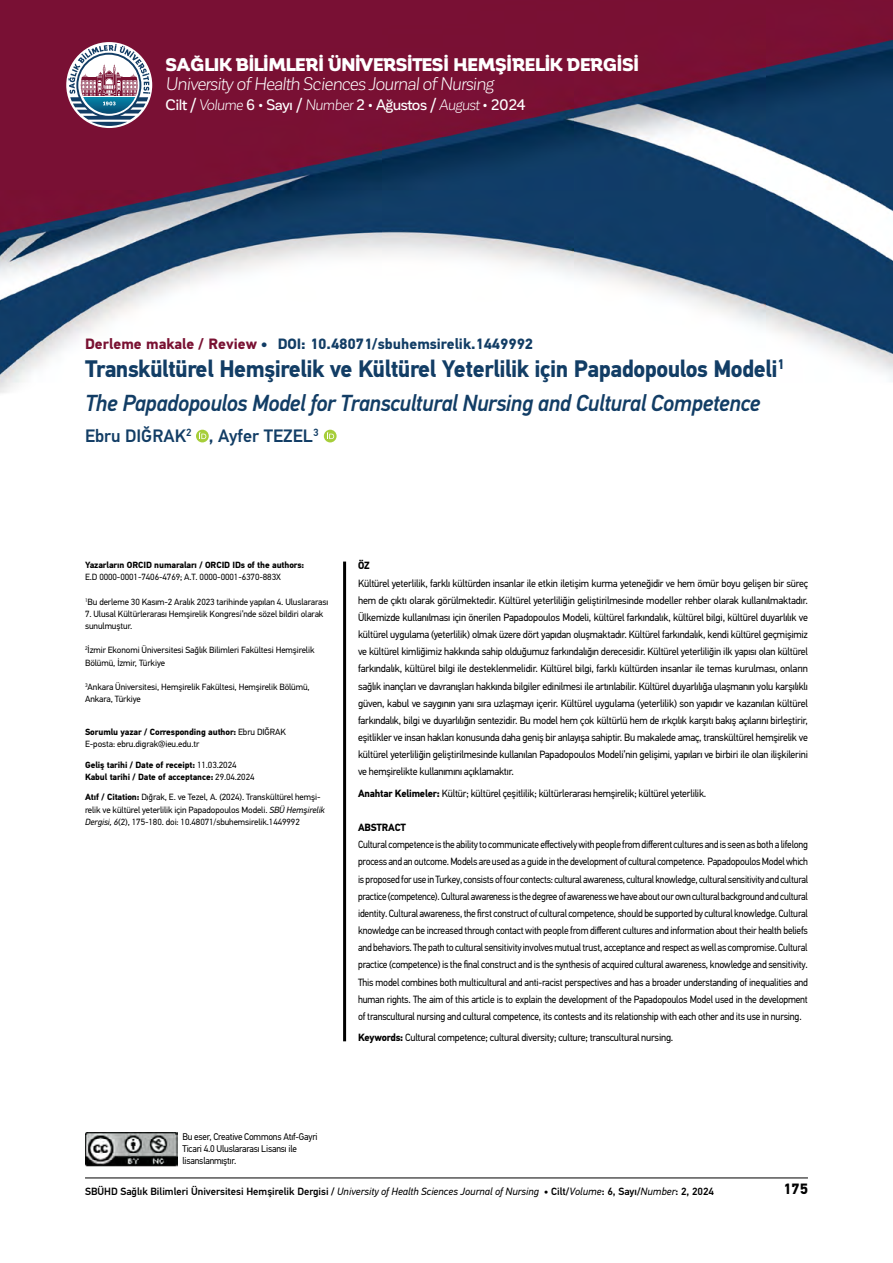
<style>
.page{position:relative;width:893px;height:1263px;background:#fff}
.page>*{position:absolute;margin:0;border:0;box-sizing:border-box;transform-origin:0 0}
.t1{font:700 24px "PF Din Text Pro";letter-spacing:-.02em;color:#123d65;scale:.95 1}
.t2{font:italic 500 23.25px "PF Din Text Pro";letter-spacing:-.02em;color:#123d65;scale:.95 1}
.t3{font:900 18px "Corporative";letter-spacing:-.035em;color:#fff}
.t4{font:italic 18px "Corporative Sans";letter-spacing:-.035em;color:#fff}
.t5{font:500 18px "PF Din Text Pro";color:#123d65}
.t6{font:700 15px "PF Din Text Pro";color:#123d65}
.t7{font:500 15px "Corporative Sans";letter-spacing:-.03em;color:#fff}
.t8{font:700 15px "PF Din Text Pro";color:#000}
.t9{font:10.5px/17.1px "PF Din Text Pro";letter-spacing:-.02em;color:#000;text-align:justify;scale:.96 1}
.t10{font:10.5px/17.1px "PF Din Text Pro";letter-spacing:-.02em;color:#000;text-align:justify;scale:.91 1}
.t11{font:500 10.5px "PF Din Text Pro";color:#000}
.t12{font:700 10.5px "PF Din Text Pro";letter-spacing:-.02em;color:#000;scale:.96 1}
.t13{font:9.75px/11.9px "PF Din Text Pro";letter-spacing:-.02em;color:#000;scale:.95 1}
.t14{font:9px/12.1px "PF Din Text Pro";letter-spacing:-.01em;color:#000}
.t15{font:700 9px/12.1px "PF Din Text Pro";letter-spacing:-.01em;color:#000}
.s1{font-weight:400;font-style:italic}
.s2{color:#791132}
.s3{font-weight:700}
.s4{font-weight:400}
.s5{font-style:italic}
</style>
<div class="page">
<hr style="left:85px;top:1178px;width:723px;height:1px;background:#000">
<img style="left:0;top:0;width:893px;height:393px">
<svg style="left:68px;top:44px;width:82px;height:82px"></svg>
<img style="left:85px;top:1132px;width:93px;height:34px">
<svg style="left:196px;top:430px;width:13px;height:12px"></svg>
<svg style="left:199px;top:432px;width:7px;height:7px"></svg>
<div style="left:324px;top:430px;width:13px;height:12px;background:#a6ce39;border-radius:50%"></div>
<svg style="left:327px;top:432px;width:7px;height:7px"></svg>
<hr style="left:343px;top:561px;width:3px;height:480px;background:#000">
<h3 class="t3" style="left:166px;top:54px;width:475px">SAĞLIK BİLİMLERİ ÜNİVERSİTESİ HEMŞİRELİK DERGİSİ</h3>
<h3 class="t4" style="left:166px;top:74px;width:330px">University of Health Sciences Journal of Nursing</h3>
<h3 class="t7" style="left:166px;top:96px;width:361px">Cilt / <span class="s1">Volume</span> 6 • Sayı / <span class="s1">Number</span> 2 • Ağustos / <span class="s1">August</span> • 2024</h3>
<h3 class="t6" style="left:85px;top:335px;width:450px"><span class="s2">Derleme makale / Review</span> • DOI: 10.48071/sbuhemsirelik.1449992</h3>
<h1 class="t1" style="left:85px;top:354px;width:738px">Transkültürel Hemşirelik ve Kültürel Yeterlilik için Papadopoulos Modeli<sup>1</sup></h1>
<h2 class="t2" style="left:85px;top:389px;width:713px">The Papadopoulos Model for Transcultural Nursing and Cultural Competence</h2>
<h3 class="t5" style="left:85px;top:425px;width:235px">Ebru DIĞRAK<sup>2</sup> , Ayfer TEZEL<sup>3</sup></h3>
<p class="t15" style="left:85px;top:559px;width:221px">Yazarların ORCID numaraları / ORCID IDs of the authors:</p>
<p class="t14" style="left:85px;top:571px;width:197px">E.D 0000-0001-7406-4769; A.T. 0000-0001-6370-883X</p>
<p class="t14" style="left:85px;top:596px;width:245px"><sup>1</sup>Bu derleme 30 Kasım-2 Aralık 2023 tarihinde yapılan 4. Uluslararası</p>
<p class="t14" style="left:85px;top:608px;width:240px">7. Ulusal Kültürlerarası Hemşirelik Kongresi’nde sözel bildiri olarak sunulmuştur.</p>
<p class="t14" style="left:85px;top:644px;width:231px"><sup>2</sup>İzmir Ekonomi Üniversitesi Sağlık Bilimleri Fakültesi Hemşirelik<br>Bölümü, İzmir, Türkiye</p>
<p class="t14" style="left:85px;top:681px;width:226px"><sup>3</sup>Ankara Üniversitesi, Hemşirelik Fakültesi, Hemşirelik Bölümü,<br>Ankara, Türkiye</p>
<p class="t14" style="left:85px;top:726px;width:202px"><span class="s3">Sorumlu yazar / Corresponding author:</span> Ebru DIĞRAK<br>E-posta: ebru.digrak@ieu.edu.tr</p>
<p class="t15" style="left:85px;top:759px;width:171px">Geliş tarihi / Date of receipt: <span class="s4">11.03.2024<br></span>Kabul tarihi / Date of acceptance: <span class="s4">29.04.2024</span></p>
<p class="t14" style="left:85px;top:791px;width:241px"><span class="s3">Atıf / Citation:</span> Dığrak, E. ve Tezel, A. (2024). Transkültürel hemşi&shy;relik ve kültürel yeterlilik için Papadopoulos Modeli. <span class="s5">SBÜ Hemşirelik<br>Dergisi, 6</span>(2), 175-180. doi: 10.48071/sbuhemsirelik.1449992</p>
<p class="t12" style="left:358px;top:559px;width:14px">ÖZ</p>
<p class="t9" style="left:358px;top:574px;width:470px">Kültürel yeterlilik, farklı kültürden insanlar ile etkin iletişim kurma yeteneğidir ve hem ömür boyu gelişen bir süreç hem de çıktı olarak görülmektedir. Kültürel yeterliliğin geliştirilmesinde modeller rehber olarak kullanılmaktadır.<br>Ülkemizde kullanılması için önerilen Papadopoulos Modeli, kültürel farkındalık, kültürel bilgi, kültürel duyarlılık ve kültürel uygulama (yeterlilik) olmak üzere dört yapıdan oluşmaktadır. Kültürel farkındalık, kendi kültürel geçmişimiz ve kültürel kimliğimiz hakkında sahip olduğumuz farkındalığın derecesidir. Kültürel yeterliliğin ilk yapısı olan kültürel farkındalık, kültürel bilgi ile desteklenmelidir. Kültürel bilgi, farklı kültürden insanlar ile temas kurulması, onların sağlık inançları ve davranışları hakkında bilgiler edinilmesi ile artırılabilir. Kültürel duyarlılığa ulaşmanın yolu karşılıklı güven, kabul ve saygının yanı sıra uzlaşmayı içerir. Kültürel uygulama (yeterlilik) son yapıdır ve kazanılan kültürel farkındalık, bilgi ve duyarlılığın sentezidir. Bu model hem çok kültürlü hem de ırkçılık karşıtı bakış açılarını birleştirir, eşitlikler ve insan hakları konusunda daha geniş bir anlayışa sahiptir. Bu makalede amaç, transkültürel hemşirelik ve kültürel yeterliliğin geliştirilmesinde kullanılan Papadopoulos Modeli’nin gelişimi, yapıları ve birbiri ile olan ilişkilerini ve hemşirelikte kullanımını açıklamaktır.</p>
<p class="t9" style="left:358px;top:785px;width:364px"><span class="s3">Anahtar Kelimeler:</span> Kültür; kültürel çeşitlilik; kültürlerarası hemşirelik; kültürel yeterlilik.</p>
<p class="t12" style="left:358px;top:821px;width:52px">ABSTRACT</p>
<p class="t10" style="left:358px;top:836px;width:496px">Cultural competence is the ability to communicate effectively with people from different cultures and is seen as both a lifelong process and an outcome. Models are used as a guide in the development of cultural competence. Papadopoulos Model which is proposed for use in Turkey, consists of four contects: cultural awareness, cultural knowledge, cultural sensitivity and cultural practice (competence). Cultural awareness is the degree of awareness we have about our own cultural background and cultural identity. Cultural awareness, the first construct of cultural competence, should be supported by cultural knowledge. Cultural knowledge can be increased through contact with people from different cultures and information about their health beliefs and behaviors. The path to cultural sensitivity involves mutual trust, acceptance and respect as well as compromise. Cultural practice (competence) is the final construct and is the synthesis of acquired cultural awareness, knowledge and sensitivity.<br>This model combines both multicultural and anti-racist perspectives and has a broader understanding of inequalities and human rights. The aim of this article is to explain the development of the Papadopoulos Model used in the development of transcultural nursing and cultural competence, its contests and its relationship with each other and its use in nursing.</p>
<p class="t9" style="left:358px;top:1029px;width:330px"><span class="s3">Keywords:</span> Cultural competence; cultural diversity; culture; transcultural nursing.</p>
<p class="t13" style="left:183px;top:1131px;width:144px">Bu eser, Creative Commons Atıf-Gayri<br>Ticari 4.0 Uluslararası Lisansı ile lisanslanmıştır.</p>
<p class="t11" style="left:85px;top:1184px;width:631px">SBÜHD Sağlık Bilimleri Üniversitesi Hemşirelik Dergisi / <span class="s1">University of Health Sciences Journal of Nursing</span> • Cilt/<span class="s1">Volume</span>: 6, Sayı/<span class="s1">Number</span>: 2, 2024</p>
<h3 class="t8" style="left:783px;top:1179px;width:26px">175</h3>
</div>
